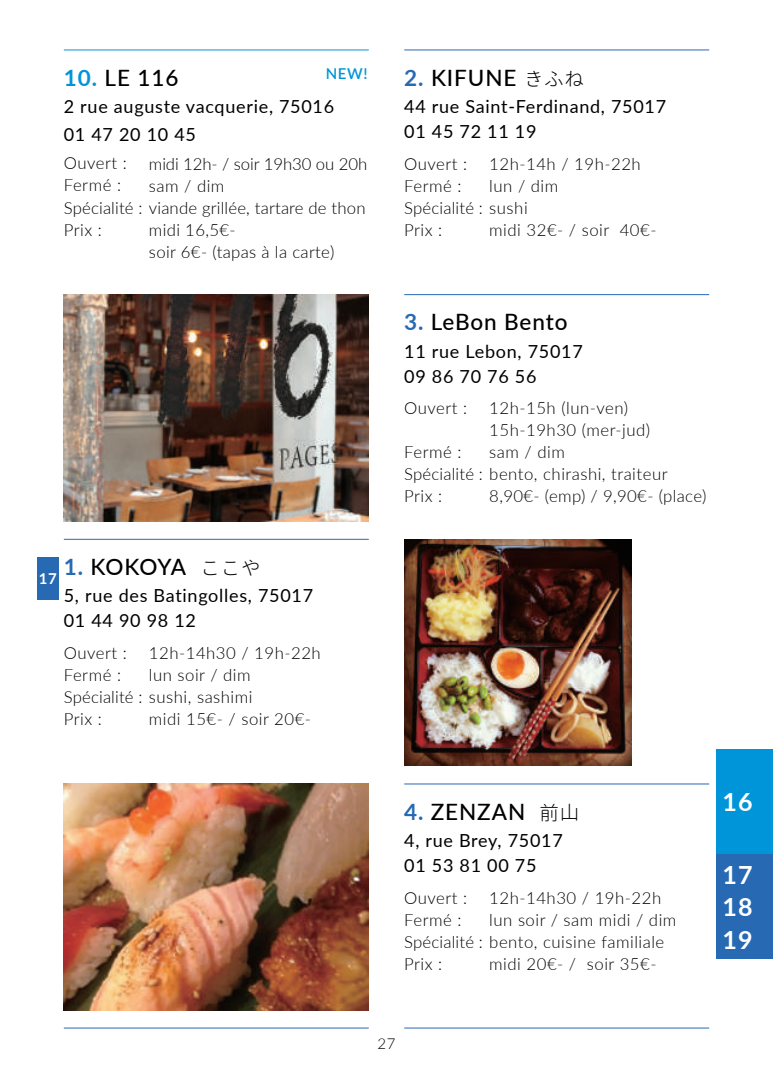
<style>
.page{position:relative;width:773px;height:1078px;background:#fff}
.page>*{position:absolute;margin:0;border:0;box-sizing:border-box;transform-origin:0 0}
.t1{font:700 25px/32.5px "Lato";letter-spacing:.04em;color:#fff;text-align:justify}
.t2{font:500 22.5px "Lato";letter-spacing:.04em;color:#000}
.t3{font:18px/25px "Lato";letter-spacing:.04em;color:#000}
.t4{font:300 16.75px/22px "Lato";letter-spacing:.03em;color:#000}
.t5{font:300 16.75px "Lato";letter-spacing:.01em;color:#000}
.t6{font:300 16.75px "Lato";letter-spacing:-.005em;color:#000}
.t7{font:600 15px "Lato";color:#0095d9}
.t8{font:300 15px "Lato";color:#000}
.t9{font:700 15px "Lato";color:#fff}
.s1{font-weight:700;color:#0095d9}
.s2{font-weight:700;color:#2869b3}
.s3{font-family:"Gen Jyuu Gothic Monospace Light";font-weight:400;font-size:19.5px}
</style>
<div class="page">
<hr style="left:64px;top:1027px;width:305px;height:1px;background:#2869b3">
<hr style="left:404px;top:1027px;width:305px;height:1px;background:#2869b3">
<div style="left:716px;top:748px;width:56px;height:105px;background:#0095d9"></div>
<div style="left:716px;top:853px;width:56px;height:105px;background:#2869b3"></div>
<hr style="left:404px;top:49px;width:305px;height:1px;background:#2869b3">
<hr style="left:64px;top:538px;width:305px;height:1px;background:#2869b3">
<img style="left:64px;top:783px;width:305px;height:227px">
<div style="left:37px;top:556px;width:21px;height:43px;background:#2869b3"></div>
<hr style="left:404px;top:294px;width:305px;height:1px;background:#2869b3">
<img style="left:404px;top:539px;width:227px;height:226px">
<hr style="left:404px;top:783px;width:305px;height:1px;background:#2869b3">
<hr style="left:64px;top:49px;width:305px;height:1px;background:#0095d9">
<img style="left:64px;top:294px;width:305px;height:227px">
<p class="t7" style="left:326px;top:63px;width:43px">NEW!</p>
<h2 class="t2" style="left:64px;top:61px;width:116px"><span class="s1">10.</span> LE 116</h2>
<p class="t3" style="left:64px;top:92px;width:272px;line-height:27.5px">2 rue auguste vacquerie, 75016<br>01 47 20 10 45</p>
<p class="t6" style="left:149px;top:152px;width:220px">midi 12h- / soir 19h30 ou 20h</p>
<p class="t4" style="left:149px;top:174px;width:77px">sam / dim</p>
<p class="t5" style="left:64px;top:196px;width:303px">Spécialité : viande grillée, tartare de thon</p>
<p class="t4" style="left:149px;top:218px;width:88px">midi 16,5€-</p>
<p class="t4" style="left:149px;top:240px;width:187px">soir 6€- (tapas à la carte)</p>
<p class="t4" style="left:64px;top:152px;width:64px">Ouvert :<br>Fermé :</p>
<p class="t4" style="left:64px;top:218px;width:40px">Prix :</p>
<h2 class="t2" style="left:64px;top:550px;width:198px"><span class="s2">1.</span> KOKOYA <span class="s3">ここや</span></h2>
<p class="t3" style="left:64px;top:582px;width:251px">5, rue des Batingolles, 75017<br>01 44 90 98 12</p>
<p class="t4" style="left:149px;top:641px;width:173px">12h-14h30 / 19h-22h</p>
<p class="t4" style="left:149px;top:663px;width:103px">lun soir / dim</p>
<p class="t4" style="left:64px;top:685px;width:190px">Spécialité : sushi, sashimi</p>
<p class="t4" style="left:149px;top:707px;width:164px">midi 15€- / soir 20€-</p>
<p class="t9" style="left:39px;top:567px;width:20px">17</p>
<p class="t4" style="left:64px;top:641px;width:64px">Ouvert :<br>Fermé :</p>
<p class="t4" style="left:64px;top:707px;width:40px">Prix :</p>
<h2 class="t2" style="left:404px;top:61px;width:181px"><span class="s2">2.</span> KIFUNE <span class="s3">きふね</span></h2>
<p class="t3" style="left:404px;top:93px;width:263px">44 rue Saint-Ferdinand, 75017<br>01 45 72 11 19</p>
<p class="t4" style="left:489px;top:152px;width:153px">12h-14h / 19h-22h</p>
<p class="t4" style="left:489px;top:174px;width:70px">lun / dim</p>
<p class="t5" style="left:404px;top:196px;width:125px">Spécialité : sushi</p>
<p class="t4" style="left:489px;top:218px;width:169px">midi 32€- / soir 40€-</p>
<p class="t4" style="left:404px;top:152px;width:64px">Ouvert :<br>Fermé :</p>
<p class="t4" style="left:404px;top:218px;width:40px">Prix :</p>
<h2 class="t2" style="left:404px;top:306px;width:165px"><span class="s2">3.</span> LeBon Bento</h2>
<p class="t3" style="left:404px;top:338px;width:180px">11 rue Lebon, 75017<br>09 86 70 76 56</p>
<p class="t4" style="left:489px;top:396px;width:140px">12h-15h (lun-ven)</p>
<p class="t4" style="left:489px;top:418px;width:162px">15h-19h30 (mer-jud)</p>
<p class="t4" style="left:489px;top:440px;width:77px">sam / dim</p>
<p class="t4" style="left:404px;top:462px;width:265px">Spécialité : bento, chirashi, traiteur</p>
<p class="t4" style="left:489px;top:484px;width:218px">8,90€- (emp) / 9,90€- (place)</p>
<p class="t4" style="left:404px;top:396px;width:64px">Ouvert :</p>
<p class="t4" style="left:404px;top:440px;width:59px">Fermé :</p>
<p class="t4" style="left:404px;top:484px;width:40px">Prix :</p>
<h2 class="t2" style="left:404px;top:795px;width:176px"><span class="s2">4.</span> ZENZAN <span class="s3">前山</span></h2>
<p class="t3" style="left:404px;top:827px;width:160px">4, rue Brey, 75017<br>01 53 81 00 75</p>
<p class="t4" style="left:489px;top:885px;width:173px">12h-14h30 / 19h-22h</p>
<p class="t4" style="left:489px;top:907px;width:188px">lun soir / sam midi / dim</p>
<p class="t4" style="left:404px;top:929px;width:261px">Spécialité : bento, cuisine familiale</p>
<p class="t4" style="left:489px;top:951px;width:169px">midi 20€- / soir 35€-</p>
<p class="t4" style="left:404px;top:885px;width:64px">Ouvert :<br>Fermé :</p>
<p class="t4" style="left:404px;top:951px;width:40px">Prix :</p>
<h1 class="t1" style="left:722px;top:784px;width:31px">16</h1>
<h1 class="t1" style="left:722px;top:857px;width:31px">17<br>18<br>19</h1>
<p class="t8" style="left:377px;top:1033px;width:20px">27</p>
</div>
